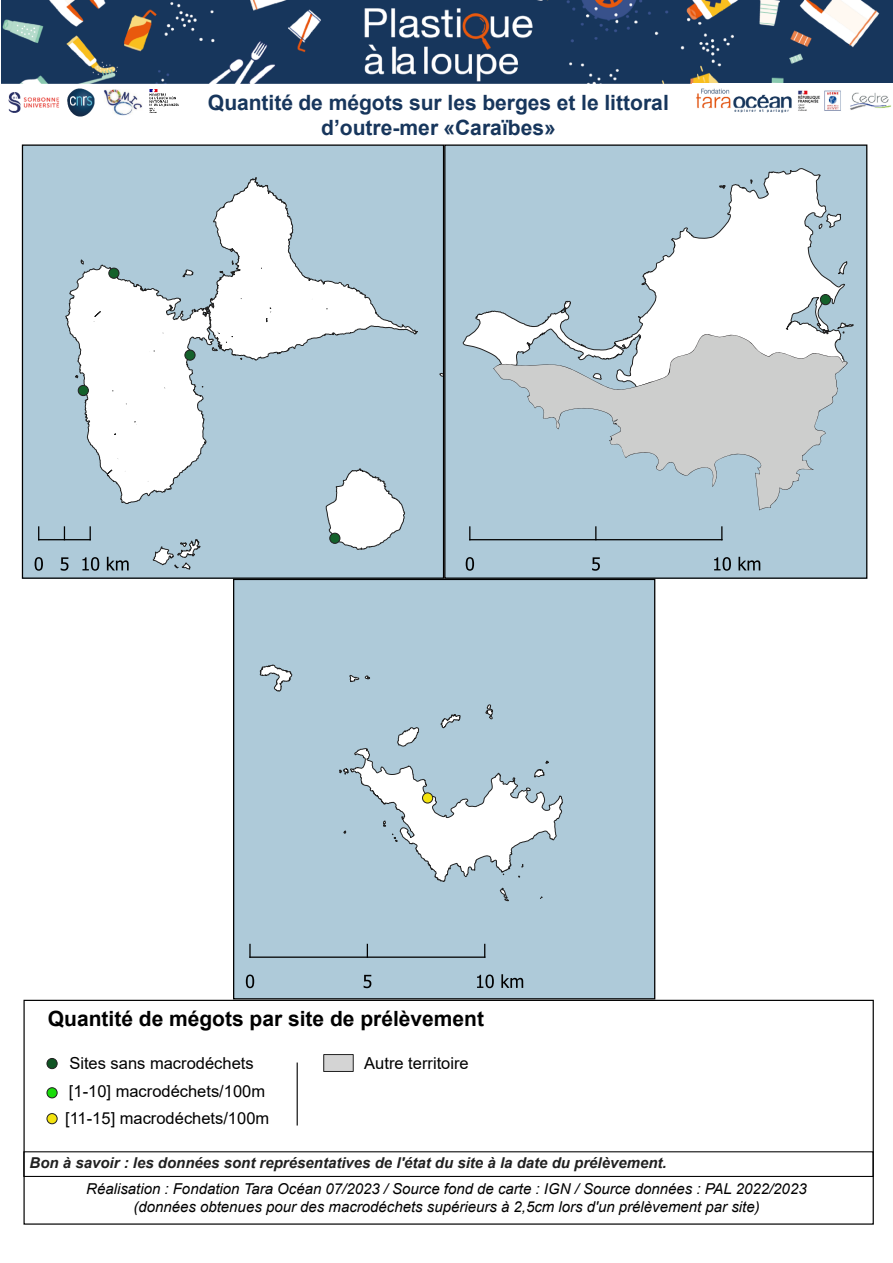
<style>
.page{position:relative;width:893px;height:1263px;background:#fff}
.page>*{position:absolute;margin:0;border:0;box-sizing:border-box;transform-origin:0 0}
.t1{font:700 21px/25.2px "Arial";color:#17365c;text-align:center}
.t2{font:700 21px "Arial";color:#000}
.t3{font:16.5px/27px "Arial";color:#000}
.t4{font:italic 15px/18.8px "Arial";color:#000;text-align:center}
.t5{font:italic 700 15px "Arial";color:rgb(0 0 0/.87)}
</style>
<div class="page">
<div style="left:23px;top:1000px;width:851px;height:225px;border:1px solid #000"></div>
<div style="left:23px;top:1151px;width:851px;height:26px;border:1px solid #000"></div>
<div style="left:324px;top:1054px;width:29px;height:17px;background:#d4d4d4"></div>
<div style="left:323px;top:1054px;width:31px;height:18px;border:1px solid #212121"></div>
<div style="left:47px;top:1058px;width:10px;height:11px;background:#0f5423;border-radius:50%"></div>
<div style="left:47px;top:1058px;width:10px;height:11px;border:1px solid #212121;border-radius:50%"></div>
<div style="left:47px;top:1088px;width:10px;height:10px;background:#19dc0a;border-radius:50%"></div>
<div style="left:47px;top:1087px;width:10px;height:11px;border:1px solid #212121;border-radius:50%"></div>
<div style="left:47px;top:1113px;width:10px;height:11px;background:#f3e30f;border-radius:50%"></div>
<div style="left:47px;top:1113px;width:10px;height:11px;border:1px solid #212121;border-radius:50%"></div>
<hr style="left:297px;top:1062px;width:1px;height:63px;background:#000">
<div style="left:22px;top:145px;width:422px;height:433px;background:#aecad9"></div>
<svg style="left:65px;top:264px;width:142px;height:240px;fill:#fff"></svg>
<svg style="left:325px;top:468px;width:80px;height:82px"></svg>
<svg style="left:182px;top:269px;width:12px;height:9px"></svg>
<svg style="left:152px;top:539px;width:49px;height:31px"></svg>
<svg style="left:80px;top:259px;width:4px;height:6px"></svg>
<svg style="left:75px;top:374px;width:4px;height:5px"></svg>
<svg style="left:204px;top:177px;width:214px;height:203px"></svg>
<div style="left:330px;top:533px;width:10px;height:10px;background:#14612b;border-radius:50%"></div>
<div style="left:329px;top:533px;width:11px;height:11px;border:1px solid #212121;border-radius:50%"></div>
<div style="left:78px;top:385px;width:10px;height:11px;background:#14612b;border-radius:50%"></div>
<div style="left:78px;top:385px;width:11px;height:11px;border:1px solid #212121;border-radius:50%"></div>
<div style="left:185px;top:350px;width:10px;height:10px;background:#14612b;border-radius:50%"></div>
<div style="left:184px;top:350px;width:11px;height:11px;border:1px solid #212121;border-radius:50%"></div>
<div style="left:109px;top:268px;width:10px;height:10px;background:#14612b;border-radius:50%"></div>
<div style="left:108px;top:268px;width:11px;height:11px;border:1px solid #212121;border-radius:50%"></div>
<svg style="left:38px;top:527px;width:1px;height:13px"></svg>
<svg style="left:64px;top:527px;width:1px;height:12px"></svg>
<svg style="left:90px;top:527px;width:1px;height:13px"></svg>
<hr style="left:39px;top:539px;width:51px;height:1px;background:#000">
<svg style="left:35px;top:557px;width:8px;height:14px"></svg>
<svg style="left:61px;top:557px;width:7px;height:14px"></svg>
<svg style="left:82px;top:557px;width:47px;height:14px"></svg>
<div style="left:445px;top:145px;width:422px;height:433px;background:#aecad9"></div>
<svg style="left:637px;top:168px;width:208px;height:163px;fill:#fff"></svg>
<svg style="left:838px;top:260px;width:10px;height:15px"></svg>
<svg style="left:462px;top:300px;width:109px;height:56px"></svg>
<svg style="left:719px;top:185px;width:7px;height:4px"></svg>
<svg style="left:818px;top:212px;width:24px;height:17px"></svg>
<svg style="left:750px;top:179px;width:3px;height:7px"></svg>
<svg style="left:837px;top:322px;width:17px;height:9px"></svg>
<div style="left:820px;top:294px;width:11px;height:11px;background:#14612b;border-radius:50%"></div>
<div style="left:820px;top:294px;width:11px;height:11px;border:1px solid #212121;border-radius:50%"></div>
<svg style="left:469px;top:527px;width:1px;height:13px"></svg>
<svg style="left:595px;top:527px;width:1px;height:12px"></svg>
<svg style="left:721px;top:527px;width:1px;height:12px"></svg>
<hr style="left:470px;top:539px;width:252px;height:1px;background:#000">
<svg style="left:466px;top:557px;width:8px;height:14px"></svg>
<svg style="left:592px;top:557px;width:8px;height:14px"></svg>
<svg style="left:714px;top:557px;width:46px;height:14px"></svg>
<div style="left:234px;top:579px;width:421px;height:420px;background:#aecad9"></div>
<svg style="left:259px;top:664px;width:34px;height:28px"></svg>
<svg style="left:349px;top:675px;width:21px;height:7px"></svg>
<svg style="left:339px;top:704px;width:224px;height:197px"></svg>
<div style="left:422px;top:793px;width:11px;height:10px;background:#f3e30f;border-radius:50%"></div>
<div style="left:422px;top:792px;width:11px;height:11px;border:1px solid #212121;border-radius:50%"></div>
<svg style="left:249px;top:944px;width:2px;height:13px"></svg>
<svg style="left:367px;top:944px;width:1px;height:12px"></svg>
<svg style="left:484px;top:944px;width:1px;height:12px"></svg>
<hr style="left:250px;top:956px;width:235px;height:2px;background:#000">
<svg style="left:246px;top:974px;width:8px;height:14px"></svg>
<svg style="left:364px;top:975px;width:7px;height:13px"></svg>
<svg style="left:477px;top:974px;width:46px;height:14px"></svg>
<img style="left:2px;top:1px;width:891px;height:83px">
<img style="left:696px;top:88px;width:195px;height:25px">
<img style="left:8px;top:88px;width:171px;height:28px">
<svg style="left:493px;top:332px;width:355px;height:178px"></svg>
<p class="t1" style="left:208px;top:90px;width:462px">Quantité de mégots sur les berges et le littoral d’outre-mer «Caraïbes»</p>
<h1 class="t2" style="left:48px;top:1004px;width:438px">Quantité de mégots par site de prélèvement</h1>
<p class="t3" style="left:69px;top:1049px;width:186px">Sites sans macrodéchets</p>
<p class="t3" style="left:364px;top:1049px;width:106px">Autre territoire</p>
<p class="t3" style="left:65px;top:1078px;width:206px">[1-10] macrodéchets/100m [11-15] macrodéchets/100m</p>
<p class="t5" style="left:30px;top:1153px;width:639px">Bon à savoir : les données sont représentatives de l'état du site à la date du prélèvement.</p>
<p class="t4" style="left:86px;top:1179px;width:722px">Réalisation : Fondation Tara Océan 07/2023 / Source fond de carte : IGN / Source données : PAL 2022/2023 (données obtenues pour des macrodéchets supérieurs à 2,5cm lors d'un prélèvement par site)</p>
</div>
